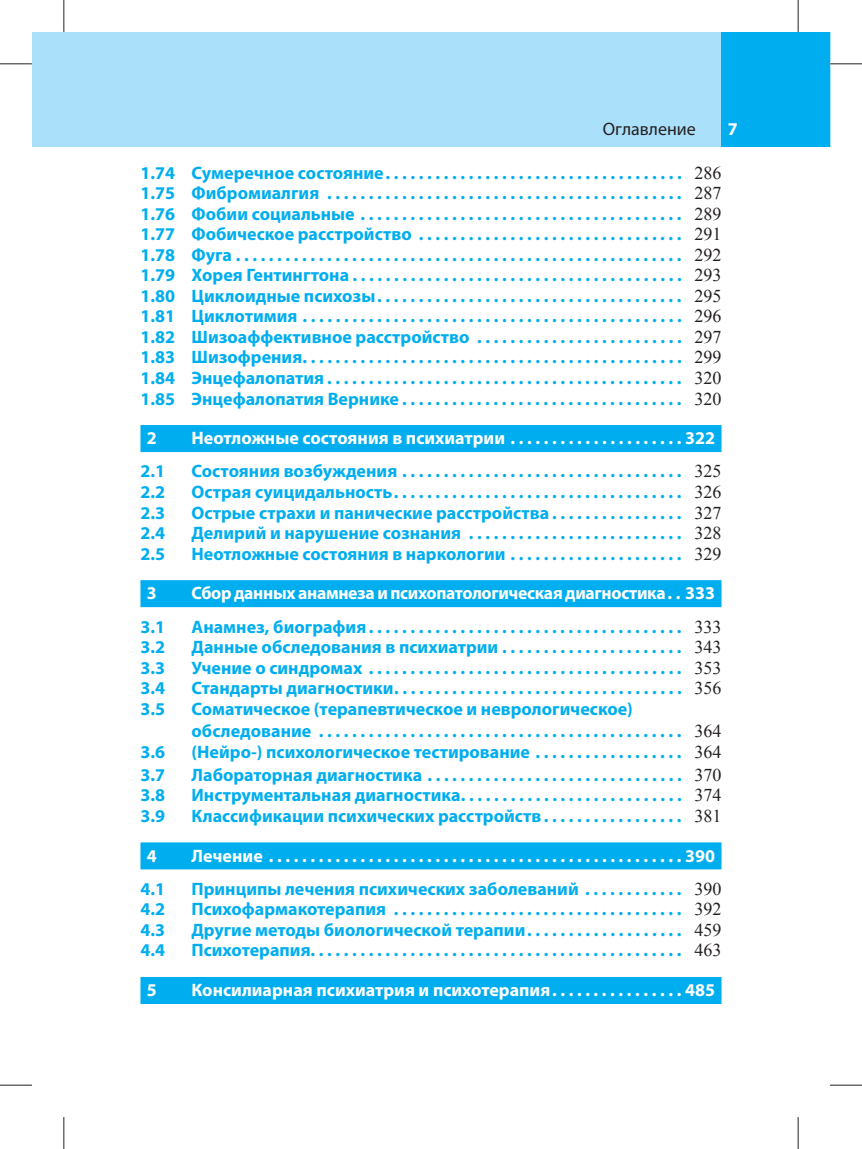
<style>
.page{position:relative;width:862px;height:1149px;background:#fff}
.page>*{position:absolute;margin:0;border:0;box-sizing:border-box;transform-origin:0 0}
.t1{font:700 18px/20.5px "Myriad Pro";color:#00aeef;text-align:justify}
.t2{font:700 18px "Myriad Pro";letter-spacing:-.005em;color:#fff}
.t3{font:18px "Myriad Pro";color:#231f20}
.s1{font-family:"Times New Roman";font-weight:400;color:#231f20}
</style>
<div class="page">
<div style="left:32px;top:32px;width:797px;height:115px;background:#aae0f9"></div>
<div style="left:721px;top:32px;width:108px;height:115px;background:#00aeef"></div>
<div style="left:140px;top:425px;width:581px;height:27px;background:#00aeef"></div>
<div style="left:140px;top:580px;width:581px;height:27px;background:#00aeef"></div>
<div style="left:140px;top:842px;width:581px;height:27px;background:#00aeef"></div>
<div style="left:140px;top:976px;width:581px;height:27px;background:#00aeef"></div>
<hr style="left:0;top:63px;width:32px;height:1px;background:#231f20">
<hr style="left:829px;top:63px;width:32px;height:1px;background:#231f20">
<hr style="left:0;top:1084px;width:32px;height:1px;background:#231f20">
<hr style="left:829px;top:1084px;width:32px;height:1px;background:#231f20">
<hr style="left:63px;top:0;width:1px;height:32px;background:#231f20">
<hr style="left:63px;top:1116px;width:1px;height:32px;background:#231f20">
<hr style="left:797px;top:0;width:1px;height:32px;background:#231f20">
<hr style="left:797px;top:1116px;width:1px;height:32px;background:#231f20">
<p class="t3" style="left:602px;top:122px;width:94px">Оглавление</p>
<p class="t2" style="left:727px;top:122px;width:11px">7</p>
<p class="t1" style="left:140px;top:164px;width:582px">1.74 Сумеречное состояние. . . . . . . . . . . . . . . . . . . . . . . . . . . . . . . . . . . . <span class="s1">286<br></span>1.75 Фибромиалгия . . . . . . . . . . . . . . . . . . . . . . . . . . . . . . . . . . . . . . . . . . . <span class="s1">287<br></span>1.76 Фобии социальные . . . . . . . . . . . . . . . . . . . . . . . . . . . . . . . . . . . . . . . <span class="s1">289<br></span>1.77 Фобическое расстройство . . . . . . . . . . . . . . . . . . . . . . . . . . . . . . . . <span class="s1">291<br></span>1.78 Фуга . . . . . . . . . . . . . . . . . . . . . . . . . . . . . . . . . . . . . . . . . . . . . . . . . . . . . . <span class="s1">292<br></span>1.79 Хорея Гентингтона . . . . . . . . . . . . . . . . . . . . . . . . . . . . . . . . . . . . . . . . <span class="s1">293<br></span>1.80 Циклоидные психозы. . . . . . . . . . . . . . . . . . . . . . . . . . . . . . . . . . . . . <span class="s1">295<br></span>1.81 Циклотимия . . . . . . . . . . . . . . . . . . . . . . . . . . . . . . . . . . . . . . . . . . . . . . <span class="s1">296<br></span>1.82 Шизоаффективное расстройство . . . . . . . . . . . . . . . . . . . . . . . . . <span class="s1">297<br></span>1.83 Шизофрения. . . . . . . . . . . . . . . . . . . . . . . . . . . . . . . . . . . . . . . . . . . . . . <span class="s1">299<br></span>1.84 Энцефалопатия . . . . . . . . . . . . . . . . . . . . . . . . . . . . . . . . . . . . . . . . . . . <span class="s1">320<br></span>1.85 Энцефалопатия Вернике . . . . . . . . . . . . . . . . . . . . . . . . . . . . . . . . . . <span class="s1">320</span></p>
<p class="t2" style="left:147px;top:431px;width:11px">2</p>
<p class="t2" style="left:191px;top:431px;width:525px">Неотложные состояния в психиатрии . . . . . . . . . . . . . . . . . . . . . 322</p>
<p class="t1" style="left:140px;top:462px;width:26px">2.1</p>
<p class="t1" style="left:191px;top:462px;width:531px">Состояния возбуждения . . . . . . . . . . . . . . . . . . . . . . . . . . . . . . . . . . <span class="s1">325</span></p>
<p class="t1" style="left:140px;top:483px;width:26px">2.2</p>
<p class="t1" style="left:191px;top:483px;width:531px">Острая суицидальность. . . . . . . . . . . . . . . . . . . . . . . . . . . . . . . . . . . <span class="s1">326</span></p>
<p class="t1" style="left:140px;top:503px;width:26px">2.3</p>
<p class="t1" style="left:191px;top:503px;width:531px">Острые страхи и панические расстройства . . . . . . . . . . . . . . . . <span class="s1">327</span></p>
<p class="t1" style="left:140px;top:524px;width:26px">2.4</p>
<p class="t1" style="left:191px;top:524px;width:531px">Делирий и нарушение сознания . . . . . . . . . . . . . . . . . . . . . . . . . . <span class="s1">328</span></p>
<p class="t1" style="left:140px;top:544px;width:26px">2.5</p>
<p class="t1" style="left:191px;top:544px;width:531px">Неотложные состояния в наркологии . . . . . . . . . . . . . . . . . . . . . <span class="s1">329</span></p>
<p class="t2" style="left:147px;top:586px;width:11px">3</p>
<p class="t2" style="left:191px;top:586px;width:524px">Сбор данных анамнеза и психопатологическая диагностика. . 333</p>
<p class="t1" style="left:140px;top:617px;width:26px">3.1</p>
<p class="t1" style="left:191px;top:617px;width:531px">Анамнез, биография . . . . . . . . . . . . . . . . . . . . . . . . . . . . . . . . . . . . . . <span class="s1">333</span></p>
<p class="t1" style="left:140px;top:638px;width:26px">3.2</p>
<p class="t1" style="left:191px;top:638px;width:531px">Данные обследования в психиатрии . . . . . . . . . . . . . . . . . . . . . . <span class="s1">343</span></p>
<p class="t1" style="left:140px;top:658px;width:26px">3.3</p>
<p class="t1" style="left:191px;top:658px;width:531px">Учение о синдромах . . . . . . . . . . . . . . . . . . . . . . . . . . . . . . . . . . . . . . <span class="s1">353</span></p>
<p class="t1" style="left:140px;top:679px;width:26px">3.4</p>
<p class="t1" style="left:191px;top:679px;width:531px">Стандарты диагностики. . . . . . . . . . . . . . . . . . . . . . . . . . . . . . . . . . . <span class="s1">356</span></p>
<p class="t1" style="left:140px;top:699px;width:26px">3.5</p>
<p class="t1" style="left:191px;top:698px;width:531px;line-height:22.7px">Соматическое (терапевтическое и неврологическое) обследование . . . . . . . . . . . . . . . . . . . . . . . . . . . . . . . . . . . . . . . . . . . . <span class="s1">364</span></p>
<p class="t1" style="left:140px;top:743px;width:26px">3.6</p>
<p class="t1" style="left:191px;top:743px;width:531px">(Нейро-) психологическое тестирование . . . . . . . . . . . . . . . . . . <span class="s1">364</span></p>
<p class="t1" style="left:140px;top:765px;width:26px">3.7</p>
<p class="t1" style="left:191px;top:765px;width:531px">Лабораторная диагностика . . . . . . . . . . . . . . . . . . . . . . . . . . . . . . . <span class="s1">370</span></p>
<p class="t1" style="left:140px;top:786px;width:26px">3.8</p>
<p class="t1" style="left:191px;top:786px;width:531px">Инструментальная диагностика. . . . . . . . . . . . . . . . . . . . . . . . . . . <span class="s1">374</span></p>
<p class="t1" style="left:140px;top:806px;width:26px">3.9</p>
<p class="t1" style="left:191px;top:806px;width:531px">Классификации психических расстройств . . . . . . . . . . . . . . . . . <span class="s1">381</span></p>
<p class="t2" style="left:147px;top:848px;width:11px">4</p>
<p class="t2" style="left:191px;top:848px;width:525px">Лечение . . . . . . . . . . . . . . . . . . . . . . . . . . . . . . . . . . . . . . . . . . . . . . . . . . 390</p>
<p class="t1" style="left:140px;top:879px;width:26px">4.1</p>
<p class="t1" style="left:191px;top:879px;width:531px">Принципы лечения психических заболеваний . . . . . . . . . . . . <span class="s1">390</span></p>
<p class="t1" style="left:140px;top:900px;width:26px">4.2</p>
<p class="t1" style="left:191px;top:900px;width:531px">Психофармакотерапия . . . . . . . . . . . . . . . . . . . . . . . . . . . . . . . . . . . <span class="s1">392</span></p>
<p class="t1" style="left:140px;top:920px;width:26px">4.3</p>
<p class="t1" style="left:191px;top:920px;width:531px">Другие методы биологической терапии. . . . . . . . . . . . . . . . . . . <span class="s1">459</span></p>
<p class="t1" style="left:140px;top:941px;width:26px">4.4</p>
<p class="t1" style="left:191px;top:941px;width:531px">Психотерапия. . . . . . . . . . . . . . . . . . . . . . . . . . . . . . . . . . . . . . . . . . . . . <span class="s1">463</span></p>
<p class="t2" style="left:147px;top:982px;width:11px">5</p>
<p class="t2" style="left:191px;top:982px;width:524px">Консилиарная психиатрия и психотерапия. . . . . . . . . . . . . . . . 485</p>
</div>
